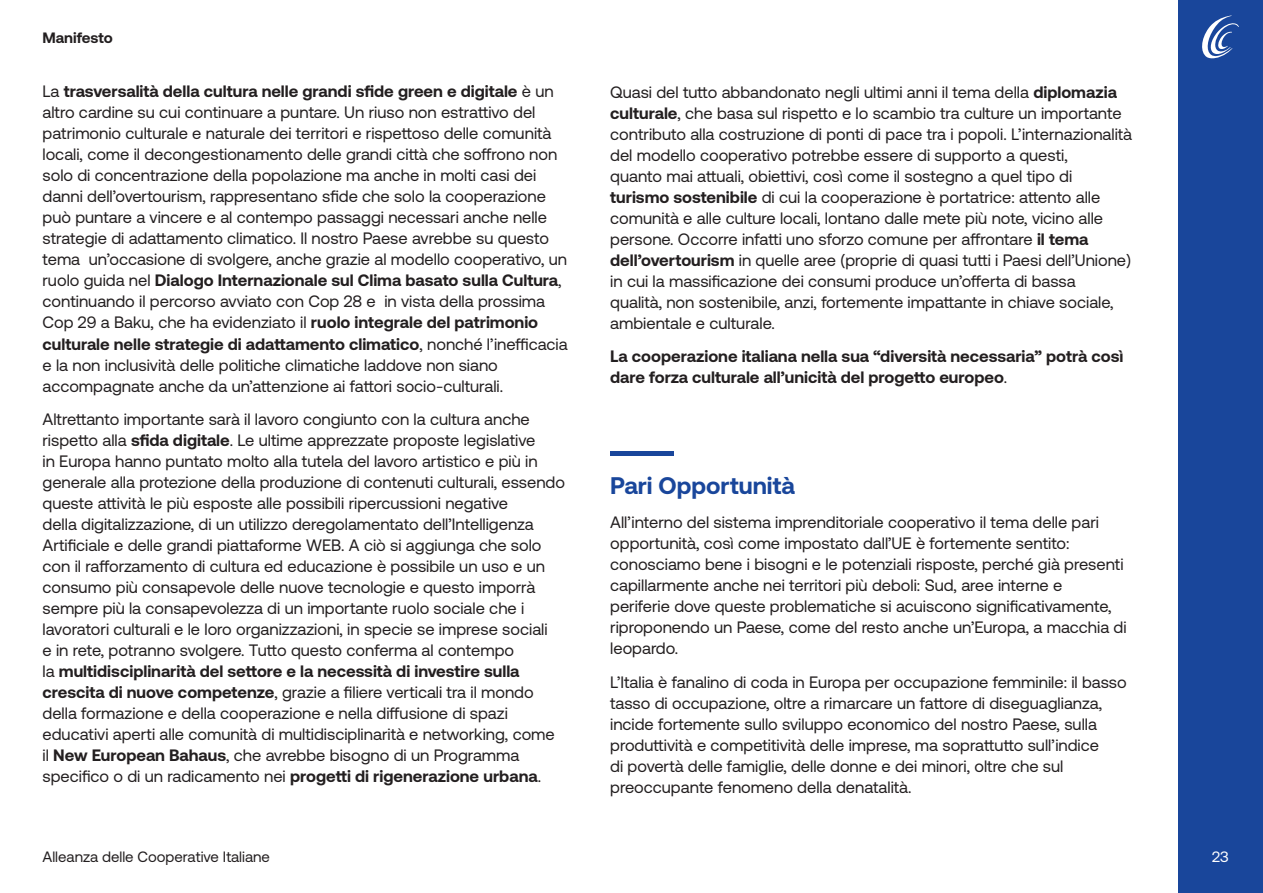
<style>
.page{position:relative;width:1263px;height:893px;background:#fff}
.page>*{position:absolute;margin:0;border:0;box-sizing:border-box;transform-origin:0 0}
.t1{font:700 24px "Aeonik Pro";color:#19469b}
.t2{font:16.5px/21px "Aeonik Pro";color:#231f20}
.t3{font:700 16.5px/21px "Aeonik Pro";color:#231f20}
.t4{font:15px "Aeonik Pro";color:#231f20}
.t5{font:700 15px "Aeonik Pro";color:#231f20}
.t6{font:15px "Aeonik Pro";color:#fff}
.s1{font-weight:700}
.s2{font-weight:400}
</style>
<div class="page">
<div style="left:1178px;top:0;width:85px;height:893px;background:#19469b"></div>
<svg style="left:1202px;top:15px;width:37px;height:44px"></svg>
<div style="left:610px;top:451px;width:64px;height:5px;background:#19469b"></div>
<p class="t5" style="left:43px;top:29px;width:72px">Manifesto</p>
<p class="t2" style="left:43px;top:81px;width:527px">La <span class="s1">trasversalità della cultura nelle grandi sfide green e digitale</span> è un altro cardine su cui continuare a puntare. Un riuso non estrattivo del patrimonio culturale e naturale dei territori e rispettoso delle comunità locali, come il decongestionamento delle grandi città che soffrono non solo di concentrazione della popolazione ma anche in molti casi dei danni dell’overtourism, rappresentano sfide che solo la cooperazione può puntare a vincere e al contempo passaggi necessari anche nelle strategie di adattamento climatico. Il nostro Paese avrebbe su questo tema un’occasione di svolgere, anche grazie al modello cooperativo, un ruolo guida nel <span class="s1">Dialogo Internazionale sul Clima basato sulla Cultura</span>, continuando il percorso avviato con Cop 28 e in vista della prossima Cop 29 a Baku, che ha evidenziato il <span class="s1">ruolo integrale del patrimonio culturale nelle strategie di adattamento climatico</span>, nonché l’inefficacia e la non inclusività delle politiche climatiche laddove non siano accompagnate anche da un’attenzione ai fattori socio-culturali.</p>
<p class="t2" style="left:43px;top:409px;width:524px">Altrettanto importante sarà il lavoro congiunto con la cultura anche rispetto alla <span class="s1">sfida digitale</span>. Le ultime apprezzate proposte legislative<br>in Europa hanno puntato molto alla tutela del lavoro artistico e più in generale alla protezione della produzione di contenuti culturali, essendo queste attività le più esposte alle possibili ripercussioni negative<br>della digitalizzazione, di un utilizzo deregolamentato dell’Intelligenza Artificiale e delle grandi piattaforme WEB. A ciò si aggiunga che solo con il rafforzamento di cultura ed educazione è possibile un uso e un consumo più consapevole delle nuove tecnologie e questo imporrà sempre più la consapevolezza di un importante ruolo sociale che i lavoratori culturali e le loro organizzazioni, in specie se imprese sociali<br>e in rete, potranno svolgere. Tutto questo conferma al contempo<br>la <span class="s1">multidisciplinarità del settore e la necessità di investire sulla crescita di nuove competenze</span>, grazie a filiere verticali tra il mondo della formazione e della cooperazione e nella diffusione di spazi educativi aperti alle comunità di multidisciplinarità e networking, come il <span class="s1">New European Bahaus</span>, che avrebbe bisogno di un Programma specifico o di un radicamento nei <span class="s1">progetti di rigenerazione urbana</span>.</p>
<p class="t2" style="left:610px;top:81px;width:523px">Quasi del tutto abbandonato negli ultimi anni il tema della <span class="s1">diplomazia culturale</span>, che basa sul rispetto e lo scambio tra culture un importante contributo alla costruzione di ponti di pace tra i popoli. L’internazionalità del modello cooperativo potrebbe essere di supporto a questi,<br>quanto mai attuali, obiettivi, così come il sostegno a quel tipo di <span class="s1">turismo sostenibile</span> di cui la cooperazione è portatrice: attento alle comunità e alle culture locali, lontano dalle mete più note, vicino alle persone. Occorre infatti uno sforzo comune per affrontare <span class="s1">il tema dell’overtourism</span> in quelle aree (proprie di quasi tutti i Paesi dell’Unione) in cui la massificazione dei consumi produce un’offerta di bassa<br>qualità, non sostenibile, anzi, fortemente impattante in chiave sociale, ambientale e culturale.</p>
<p class="t3" style="left:610px;top:346px;width:515px">La cooperazione italiana nella sua “diversità necessaria” potrà così dare forza culturale all’unicità del progetto europeo<span class="s2">.</span></p>
<h1 class="t1" style="left:610px;top:472px;width:186px">Pari Opportunità</h1>
<p class="t2" style="left:610px;top:512px;width:518px">All’interno del sistema imprenditoriale cooperativo il tema delle pari opportunità, così come impostato dall’UE è fortemente sentito: conosciamo bene i bisogni e le potenziali risposte, perché già presenti capillarmente anche nei territori più deboli: Sud, aree interne e<br>periferie dove queste problematiche si acuiscono significativamente, riproponendo un Paese, come del resto anche un’Europa, a macchia di leopardo.</p>
<p class="t2" style="left:610px;top:672px;width:518px">L’Italia è fanalino di coda in Europa per occupazione femminile: il basso tasso di occupazione, oltre a rimarcare un fattore di diseguaglianza, incide fortemente sullo sviluppo economico del nostro Paese, sulla produttività e competitività delle imprese, ma soprattutto sull’indice<br>di povertà delle famiglie, delle donne e dei minori, oltre che sul preoccupante fenomeno della denatalità.</p>
<p class="t4" style="left:43px;top:848px;width:229px">Alleanza delle Cooperative Italiane</p>
<p class="t6" style="left:1212px;top:848px;width:18px">23</p>
</div>
